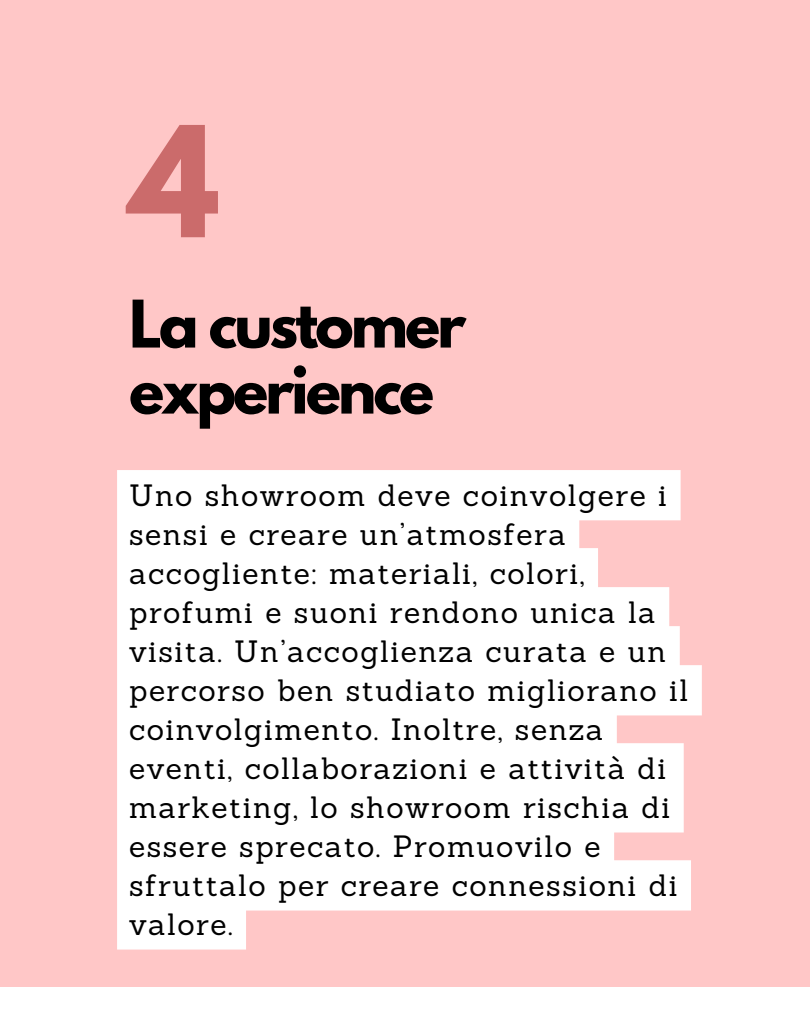
<style>
.page{position:relative;width:810px;height:1013px;background:#fff}
.page>*{position:absolute;margin:0;border:0;box-sizing:border-box;transform-origin:0 0}
.t1{font:700 136.1px "League Spartan";color:#cb6b6b}
.t2{font:700 58.1px/66px "League Spartan";letter-spacing:-.05em;color:#000}
.t3{font:30px/39px "Sanchez";letter-spacing:.05em;color:#000}
</style>
<div class="page">
<div style="left:0;top:0;width:810px;height:1012px;background:#ffc7c7"></div>
<div style="left:0;top:987px;width:810px;height:25px;background:#fff"></div>
<svg style="left:117px;top:470px;width:585px;height:479px;background:#fff8f8"></svg>
<p class="t1" style="left:129px;top:115px;width:92px">4</p>
<p class="t2" style="left:129px;top:298px;width:338px">La customer experience</p>
<h1 class="t3" style="left:129px;top:475px;width:561px">Uno showroom deve coinvolgere i sensi e creare un’atmosfera accogliente: materiali, colori, profumi e suoni rendono unica la visita. Un’accoglienza curata e un percorso ben studiato migliorano il coinvolgimento. Inoltre, senza eventi, collaborazioni e attività di marketing, lo showroom rischia di essere sprecato. Promuovilo e sfruttalo per creare connessioni di valore.</h1>
</div>
